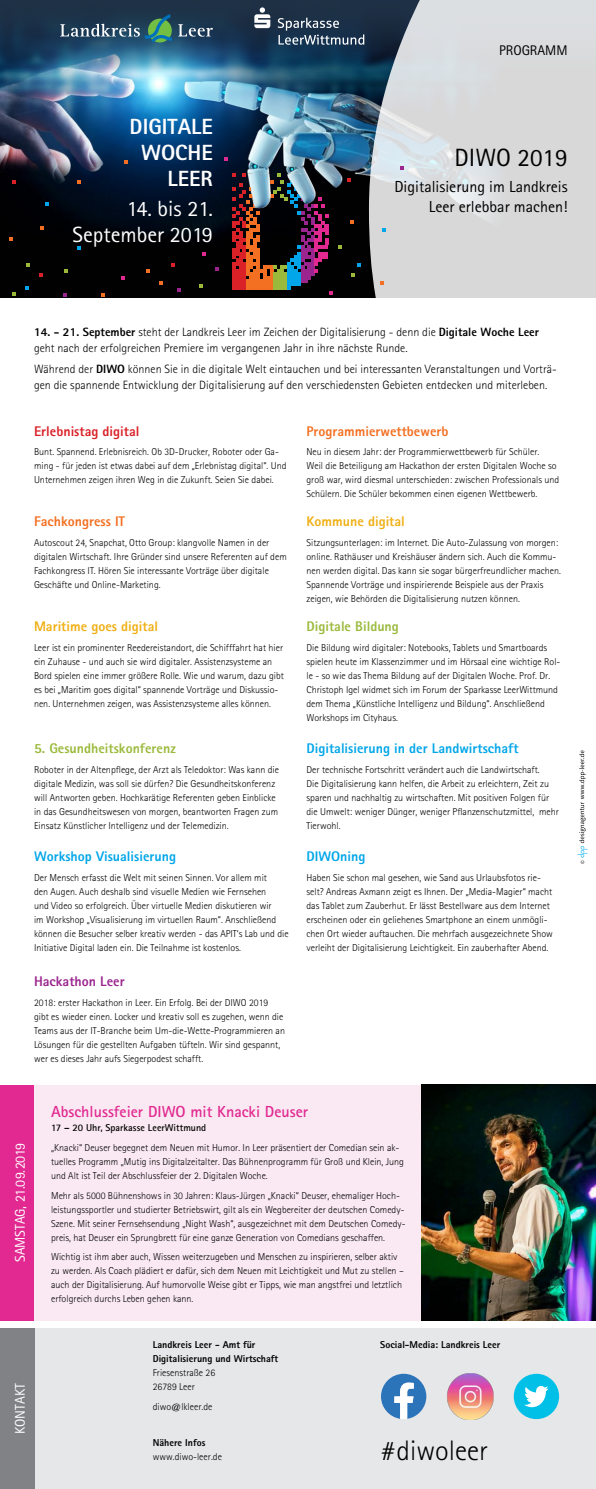
<style>
.page{position:relative;width:596px;height:1489px;background:#fff}
.page>*{position:absolute;margin:0;border:0;box-sizing:border-box;transform-origin:0 0}
.t1{font:300 28.2px "Rotis Sans Serif";color:#000}
.t2{font:25px "Rotis Sans Serif";color:#000}
.t3{font:22px/26px "Rotis Sans Serif";color:#fff;text-align:right}
.t4{font:800 22px/26px "Rotis Sans Serif";color:#fff;text-align:right}
.t5{font:16px/20px "Rotis Sans Serif";color:#000;text-align:right}
.t6{font:700 16px "Rotis Sans Serif";color:#e12991}
.t7{font:800 14px "Rotis Sans Serif";color:#00a6e9}
.t8{font:800 14px "Rotis Sans Serif";color:#9bba3c}
.t9{font:800 14px "Rotis Sans Serif";color:#f36f21}
.t10{font:800 14px "Rotis Sans Serif";color:#f0af13}
.t11{font:14px "Rotis Sans Serif";color:#fff}
.t12{font:800 14px "Rotis Sans Serif";color:#da2128}
.t13{font:800 14px "Rotis Sans Serif";color:#9a258f}
.t14{font:14px "Rotis Sans Serif";color:#000}
.t15{font:300 12px/16px "Rotis Sans Serif";color:#000}
.t16{font:300 10px/14px "Rotis Sans Serif";color:#000}
.t17{font:800 10px "Rotis Sans Serif";color:#000}
.t18{font:700 10px "Rotis Sans Serif";color:#000}
.s1{font-weight:800}
</style>
<div class="page">
<img style="left:0;top:73px;width:369px;height:225px">
<svg style="left:351px;top:274px;width:4px;height:3px"></svg>
<img style="left:168px;top:73px;width:201px;height:170px">
<svg style="left:0;top:0;width:369px;height:73px;background:#244965"></svg>
<div style="left:0;top:1084px;width:34px;height:236px;background:#e12991"></div>
<div style="left:34px;top:1084px;width:561px;height:236px;background:#fae9f2"></div>
<svg style="left:577px;top:750px;width:10px;height:113px"></svg>
<svg style="left:369px;top:0;width:226px;height:298px;background:#ced0d2"></svg>
<svg style="left:178px;top:24px;width:35px;height:13px"></svg>
<svg style="left:60px;top:14px;width:112px;height:28px;background:#395e6a"></svg>
<svg style="left:232px;top:173px;width:100px;height:121px;background:#54353a"></svg>
<svg style="left:254px;top:7px;width:16px;height:21px"></svg>
<svg style="left:277px;top:18px;width:87px;height:27px;background:#45586d"></svg>
<img style="left:421px;top:1084px;width:174px;height:236px">
<div style="left:34px;top:1328px;width:561px;height:160px;background:#e6e7e8"></div>
<div style="left:0;top:1328px;width:34px;height:160px;background:#808285"></div>
<img style="left:447px;top:1373px;width:45px;height:45px">
<div style="left:513px;top:1373px;width:45px;height:45px;background:#00c0e8;border-radius:50%"></div>
<svg style="left:524px;top:1385px;width:24px;height:21px"></svg>
<svg style="left:381px;top:1373px;width:45px;height:45px"></svg>
<h3 class="t4" style="left:129px;top:113px;width:85px">DIGITALE<br>WOCHE<br>LEER</h3>
<h3 class="t3" style="left:72px;top:196px;width:142px">14. bis 21.<br>September 2019</h3>
<h3 class="t14" style="left:498px;top:42px;width:70px">PROGRAMM</h3>
<h2 class="t2" style="left:454px;top:143px;width:114px">DIWO 2019</h2>
<h3 class="t5" style="left:394px;top:176px;width:175px">Digitalisierung im Landkreis<br>Leer erlebbar machen!</h3>
<p class="t15" style="left:34px;top:323px;width:506px"><span class="s1">14. - 21. September</span> steht der Landkreis Leer im Zeichen der Digitalisierung - denn die <span class="s1">Digitale Woche Leer </span>geht nach der erfolgreichen Premiere im vergangenen Jahr in ihre nächste Runde.</p>
<p class="t15" style="left:34px;top:361px;width:524px">Während der <span class="s1">DIWO</span> können Sie in die digitale Welt eintauchen und bei interessanten Veranstaltungen und Vorträ&shy;gen die spannende Entwicklung der Digitalisierung auf den verschiedensten Gebieten entdecken und miterleben.</p>
<h3 class="t12" style="left:34px;top:422px;width:107px">Erlebnistag digital</h3>
<p class="t16" style="left:34px;top:445px;width:254px">Bunt. Spannend. Erlebnisreich. Ob 3D-Drucker, Roboter oder Ga&shy;ming - für jeden ist etwas dabei auf dem „Erlebnistag digital“. Und<br>Unternehmen zeigen ihren Weg in die Zukunft. Seien Sie dabei.</p>
<h3 class="t9" style="left:34px;top:512px;width:92px">Fachkongress IT</h3>
<p class="t16" style="left:34px;top:535px;width:254px">Autoscout 24, Snapchat, Otto Group: klangvolle Namen in der digitalen Wirtschaft. Ihre Gründer sind unsere Referenten auf dem Fachkongress IT. Hören Sie interessante Vorträge über digitale Geschäfte und Online-Marketing.</p>
<h3 class="t10" style="left:34px;top:617px;width:125px">Maritime goes digital</h3>
<p class="t16" style="left:34px;top:640px;width:251px">Leer ist ein prominenter Reedereistandort, die Schifffahrt hat hier ein Zuhause - und auch sie wird digitaler. Assistenzsysteme an Bord spielen eine immer größere Rolle. Wie und warum, dazu gibt es bei „Maritim goes digital“ spannende Vorträge und Diskussio&shy;nen. Unternehmen zeigen, was Assistenzsysteme alles können.</p>
<h3 class="t9" style="left:306px;top:422px;width:143px">Programmierwettbewerb</h3>
<p class="t16" style="left:306px;top:445px;width:254px">Neu in diesem Jahr: der Programmierwettbewerb für Schüler.<br>Weil die Beteiligung am Hackathon der ersten Digitalen Woche so groß war, wird diesmal unterschieden: zwischen Professionals und Schülern. Die Schüler bekommen einen eigenen Wettbewerb.</p>
<h3 class="t10" style="left:306px;top:512px;width:100px">Kommune digital</h3>
<p class="t16" style="left:306px;top:535px;width:256px">Sitzungsunterlagen: im Internet. Die Auto-Zulassung von morgen: online. Rathäuser und Kreishäuser ändern sich. Auch die Kommu&shy;nen werden digital. Das kann sie sogar bürgerfreundlicher machen.<br>Spannende Vorträge und inspirierende Beispiele aus der Praxis zeigen, wie Behörden die Digitalisierung nutzen können.</p>
<h3 class="t8" style="left:306px;top:617px;width:94px">Digitale Bildung</h3>
<p class="t16" style="left:306px;top:640px;width:255px">Die Bildung wird digitaler: Notebooks, Tablets und Smartboards spielen heute im Klassenzimmer und im Hörsaal eine wichtige Rol&shy;le - so wie das Thema Bildung auf der Digitalen Woche. Prof. Dr.<br>Christoph Igel widmet sich im Forum der Sparkasse LeerWittmund dem Thema „Künstliche Intelligenz und Bildung“. Anschließend Workshops im Cityhaus.</p>
<h3 class="t8" style="left:34px;top:739px;width:143px">5. Gesundheitskonferenz</h3>
<p class="t16" style="left:34px;top:762px;width:246px">Roboter in der Altenpflege, der Arzt als Teledoktor: Was kann die digitale Medizin, was soll sie dürfen? Die Gesundheitskonferenz will Antworten geben. Hochkarätige Referenten geben Einblicke in das Gesundheitswesen von morgen, beantworten Fragen zum Einsatz Künstlicher Intelligenz und der Telemedizin.</p>
<h3 class="t7" style="left:34px;top:847px;width:143px">Workshop Visualisierung</h3>
<p class="t16" style="left:34px;top:870px;width:256px">Der Mensch erfasst die Welt mit seinen Sinnen. Vor allem mit<br>den Augen. Auch deshalb sind visuelle Medien wie Fernsehen<br>und Video so erfolgreich. Über virtuelle Medien diskutieren wir<br>im Workshop „Visualisierung im virtuellen Raum“. Anschließend können die Besucher selber kreativ werden - das APIT‘s Lab und die Initiative Digital laden ein. Die Teilnahme ist kostenlos.</p>
<h3 class="t13" style="left:34px;top:972px;width:92px">Hackathon Leer</h3>
<p class="t16" style="left:34px;top:995px;width:252px">2018: erster Hackathon in Leer. Ein Erfolg. Bei der DIWO 2019 gibt es wieder einen. Locker und kreativ soll es zugehen, wenn die Teams aus der IT-Branche beim Um-die-Wette-Programmieren an Lösungen für die gestellten Aufgaben tüfteln. Wir sind gespannt, wer es dieses Jahr aufs Siegerpodest schafft.</p>
<h3 class="t7" style="left:306px;top:739px;width:213px">Digitalisierung in der Landwirtschaft</h3>
<p class="t16" style="left:306px;top:762px;width:254px">Der technische Fortschritt verändert auch die Landwirtschaft.<br>Die Digitalisierung kann helfen, die Arbeit zu erleichtern, Zeit zu sparen und nachhaltig zu wirtschaften. Mit positiven Folgen für die Umwelt: weniger Dünger, weniger Pflanzenschutzmittel, mehr Tierwohl.</p>
<h3 class="t7" style="left:306px;top:847px;width:60px">DIWOning</h3>
<p class="t16" style="left:306px;top:870px;width:248px">Haben Sie schon mal gesehen, wie Sand aus Urlaubsfotos rie&shy;selt? Andreas Axmann zeigt es Ihnen. Der „Media-Magier“ macht das Tablet zum Zauberhut. Er lässt Bestellware aus dem Internet erscheinen oder ein geliehenes Smartphone an einem unmögli&shy;chen Ort wieder auftauchen. Die mehrfach ausgezeichnete Show verleiht der Digitalisierung Leichtigkeit. Ein zauberhafter Abend.</p>
<h3 class="t11" style="left:12px;top:1262px;width:121px;rotate:-90deg">SAMSTAG, 21.09.2019</h3>
<h3 class="t11" style="left:12px;top:1434px;width:52px;rotate:-90deg">KONTAKT</h3>
<h3 class="t6" style="left:51px;top:1101px;width:258px">Abschlussfeier DIWO mit Knacki Deuser</h3>
<p class="t18" style="left:51px;top:1121px;width:157px">17 – 20 Uhr, Sparkasse LeerWittmund</p>
<p class="t16" style="left:51px;top:1140px;width:354px">„Knacki“ Deuser begegnet dem Neuen mit Humor. In Leer präsentiert der Comedian sein ak&shy;tuelles Programm „Mutig ins Digitalzeitalter. Das Bühnenprogramm für Groß und Klein, Jung und Alt ist Teil der Abschlussfeier der 2. Digitalen Woche.</p>
<p class="t16" style="left:51px;top:1188px;width:356px">Mehr als 5000 Bühnenshows in 30 Jahren: Klaus-Jürgen „Knacki“ Deuser, ehemaliger Hoch&shy;leistungssportler und studierter Betriebswirt, gilt als ein Wegbereiter der deutschen Comedy-Szene. Mit seiner Fernsehsendung „Night Wash“, ausgezeichnet mit dem Deutschen Comedy&shy;preis, hat Deuser ein Sprungbrett für eine ganze Generation von Comedians geschaffen.</p>
<p class="t16" style="left:51px;top:1249px;width:354px">Wichtig ist ihm aber auch, Wissen weiterzugeben und Menschen zu inspirieren, selber aktiv zu werden. Als Coach plädiert er dafür, sich dem Neuen mit Leichtigkeit und Mut zu stellen – auch der Digitalisierung. Auf humorvolle Weise gibt er Tipps, wie man angstfrei und letztlich erfolgreich durchs Leben gehen kann.</p>
<p class="t17" style="left:153px;top:1337px;width:104px">Landkreis Leer - Amt für</p>
<p class="t17" style="left:380px;top:1337px;width:121px">Social-Media: Landkreis Leer</p>
<p class="t17" style="left:153px;top:1351px;width:127px">Digitalisierung und Wirtschaft</p>
<p class="t16" style="left:153px;top:1365px;width:64px">Friesenstraße 26<br>26789 Leer</p>
<p class="t16" style="left:153px;top:1398px;width:61px">diwo@lkleer.de</p>
<p class="t17" style="left:153px;top:1435px;width:54px">Nähere Infos</p>
<p class="t16" style="left:153px;top:1449px;width:71px">www.diwo-leer.de</p>
<h1 class="t1" style="left:380px;top:1434px;width:109px">#diwoleer</h1>
</div>
